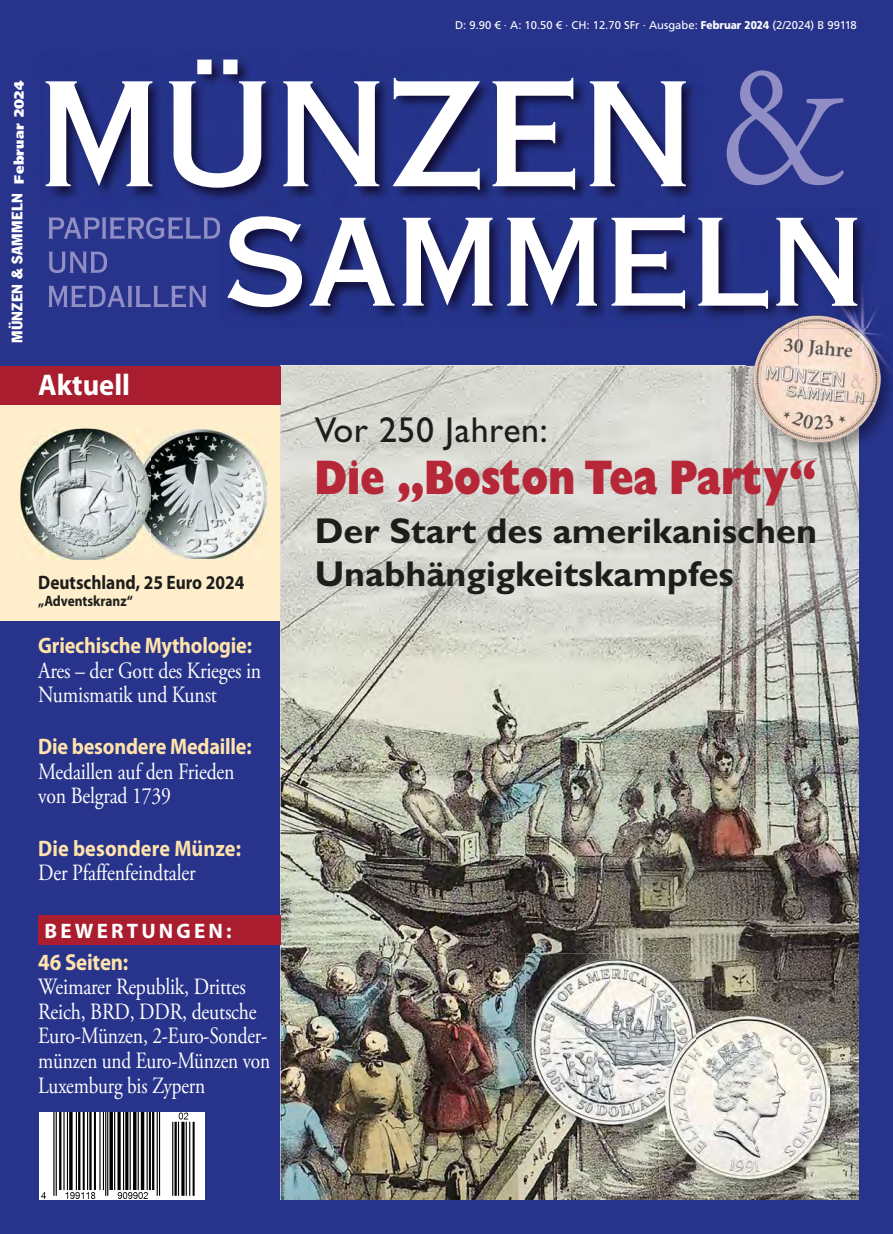
<style>
.page{position:relative;width:893px;height:1234px;background:#fff}
.page>*{position:absolute;margin:0;border:0;box-sizing:border-box;transform-origin:0 0}
.t1{font:48px "Gill Sans Std Extra Bold Disp";color:#b62737;scale:.85 1}
.t2{font:700 36px/43.2px "Gill Sans Std";color:#1d1d1b}
.t3{font:36px "Gill Sans Std";letter-spacing:.015em;color:#1d1d1b}
.t4{font:700 30px "Myriad Pro";color:#fff;scale:.95 1}
.t5{font:23.25px/24.6px "Adobe Garamond Pro";letter-spacing:-.01em;color:#fff;scale:.85 1}
.t6{font:700 23.25px "Myriad Pro";letter-spacing:-.01em;color:#ffe3ab;scale:.9 1}
.t7{font:700 22.5px "Myriad Pro";letter-spacing:-.01em;color:#ffe3ab;scale:.9 1}
.t8{font:700 21px "Myriad Pro";letter-spacing:.15em;color:#fff}
.t9{font:700 19.5px "Myriad Pro";color:#1d1d1b;scale:.89 1}
.t10{font:condensed 15px "Franklin Gothic Std";letter-spacing:.02em;color:#fff;scale:1.1 1}
.t11{font:700 15px "Myriad Pro";color:#1d1d1b;scale:.89 1}
.t12{font:11.25px "Frutiger LT Std";color:#fff}
.s1{font-weight:900}
</style>
<div class="page">
<div style="left:0;top:0;width:893px;height:1233px;background:#28348b"></div>
<div style="left:0;top:395px;width:281px;height:226px;background:#fec"></div>
<img style="left:281px;top:366px;width:578px;height:833px">
<img style="left:42px;top:1112px;width:163px;height:87px">
<svg style="left:727px;top:70px;width:117px;height:115px"></svg>
<img style="left:234px;top:214px;width:632px;height:104px">
<svg style="left:227px;top:215px;width:630px;height:93px"></svg>
<svg style="left:63px;top:217px;width:157px;height:22px"></svg>
<svg style="left:48px;top:251px;width:59px;height:22px"></svg>
<svg style="left:48px;top:285px;width:158px;height:22px"></svg>
<img style="left:45px;top:59px;width:649px;height:140px">
<svg style="left:46px;top:60px;width:640px;height:130px"></svg>
<div style="left:0;top:366px;width:281px;height:38px;background:#a91d2f"></div>
<img style="left:20px;top:428px;width:247px;height:131px">
<img style="left:137px;top:429px;width:13px;height:129px">
<div style="left:38px;top:915px;width:243px;height:30px;background:#a91d2f"></div>
<img style="left:746px;top:366px;width:113px;height:99px">
<img style="left:746px;top:308px;width:109px;height:10px">
<img style="left:859px;top:401px;width:18px;height:26px">
<img style="left:754px;top:328px;width:45px;height:38px">
<img style="left:753px;top:366px;width:106px;height:77px">
<img style="left:779px;top:318px;width:20px;height:10px">
<img style="left:799px;top:274px;width:79px;height:34px">
<img style="left:818px;top:274px;width:39px;height:31px">
<img style="left:855px;top:308px;width:37px;height:93px">
<img style="left:799px;top:328px;width:82px;height:73px">
<img style="left:799px;top:366px;width:60px;height:35px">
<img style="left:799px;top:315px;width:56px;height:13px">
<img style="left:525px;top:953px;width:186px;height:186px">
<img style="left:531px;top:959px;width:165px;height:51px">
<img style="left:531px;top:1010px;width:128px;height:114px">
<img style="left:659px;top:1139px;width:185px;height:54px">
<img style="left:829px;top:1010px;width:15px;height:129px">
<img style="left:659px;top:1010px;width:170px;height:6px">
<img style="left:659px;top:1016px;width:6px;height:123px">
<img style="left:665px;top:1016px;width:164px;height:162px">
<p class="t10" style="left:8px;top:343px;width:240px;rotate:-90deg">MÜNZEN &amp; SAMMELN <sub>Februar</sub> <sub>2024</sub></p>
<p class="t4" style="left:38px;top:373px;width:98px">Aktuell</p>
<p class="t9" style="left:38px;top:575px;width:233px">Deutschland, 25 Euro 2024</p>
<p class="t11" style="left:38px;top:595px;width:108px">„Adventskranz“</p>
<p class="t7" style="left:38px;top:637px;width:239px">Griechische Mythologie:</p>
<p class="t5" style="left:38px;top:660px;width:264px">Ares – der Gott des Krieges in<br>Numismatik und Kunst</p>
<p class="t7" style="left:38px;top:738px;width:239px">Die besondere Medaille:</p>
<p class="t5" style="left:38px;top:761px;width:232px">Medaillen auf den Frieden von Belgrad 1739</p>
<p class="t7" style="left:38px;top:839px;width:227px">Die besondere Münze:</p>
<p class="t5" style="left:38px;top:862px;width:187px">Der Pfaffenfeindtaler</p>
<p class="t8" style="left:45px;top:922px;width:188px">BEWERTUNGEN:</p>
<p class="t6" style="left:38px;top:953px;width:102px">46 Seiten:</p>
<p class="t5" style="left:38px;top:976px;width:274px">Weimarer Republik, Drittes<br>Reich, BRD, DDR, deutsche<br>Euro-Münzen, 2-Euro-Sonder&shy;münzen und Euro-Münzen von<br>Luxemburg bis Zypern</p>
<p class="t12" style="left:455px;top:20px;width:403px">D: 9.90 € · A: 10.50 € · CH: 12.70 SFr · Ausgabe: <span class="s1">Februar 2024</span> (2/2024) B 99118</p>
<h2 class="t3" style="left:315px;top:408px;width:234px">Vor 250 Jahren:</h2>
<h1 class="t1" style="left:315px;top:448px;width:592px">Die „Boston Tea Party“</h1>
<h2 class="t2" style="left:315px;top:512px;width:504px">Der Start des amerikanischen<br>Unabhängigkeitskampfes</h2>
</div>
